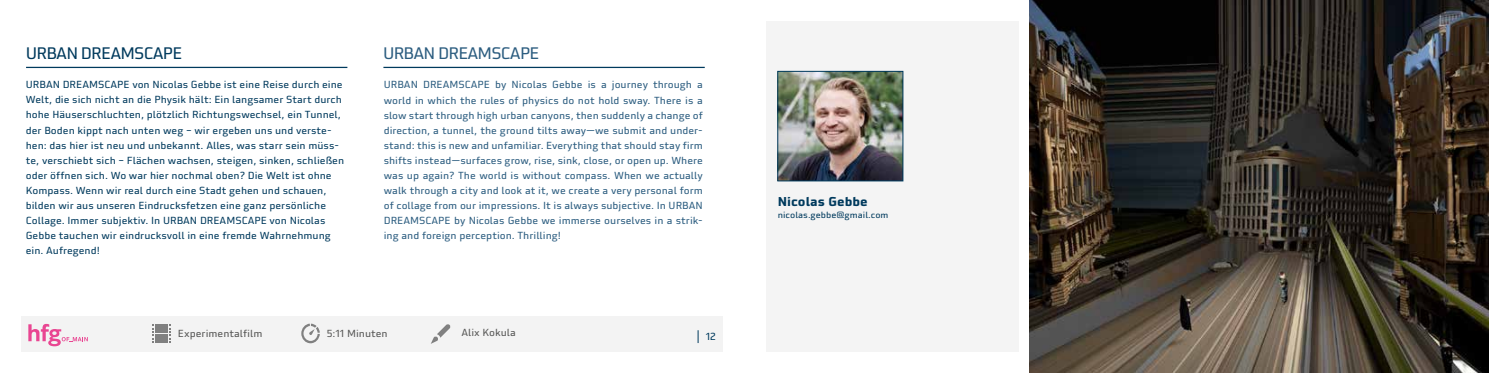
<style>
.page{position:relative;width:1489px;height:373px;background:#fff}
.page>*{position:absolute;margin:0;border:0;box-sizing:border-box;transform-origin:0 0}
.t1{font:16.25px "Utility Pro";letter-spacing:-.05em;color:#003a5d}
.t2{font:16.25px "Utility Pro";letter-spacing:-.05em;color:#2c5d80}
.t3{font:700 12.5px "Utility Pro";color:#003a5d}
.t4{font:10px/15px "Utility Pro";color:#003a5d}
.t5{font:10px/15px "Utility Pro";color:#2c5d80;text-align:justify}
.t6{font:10px "Utility Pro";color:#575756}
.t7{font:8.75px "Utility Pro";color:#003a5d}
</style>
<div class="page">
<div style="left:765px;top:21px;width:253px;height:330px;background:#f4f4f4"></div>
<div style="left:21px;top:316px;width:702px;height:35px;background:#f3f3f3"></div>
<hr style="left:26px;top:67px;width:321px;height:1px;background:#003a5d">
<hr style="left:383px;top:67px;width:321px;height:1px;background:#003a5d">
<svg style="left:697px;top:330px;width:1px;height:12px"></svg>
<svg style="left:28px;top:323px;width:60px;height:22px"></svg>
<img style="left:1029px;top:0;width:459px;height:372px">
<img style="left:779px;top:73px;width:122px;height:106px">
<div style="left:777px;top:71px;width:126px;height:110px;border:1px solid #003a5d"></div>
<svg style="left:301px;top:323px;width:19px;height:19px"></svg>
<svg style="left:431px;top:324px;width:19px;height:19px"></svg>
<div style="left:156px;top:324px;width:12px;height:8px;background:#808080"></div>
<div style="left:156px;top:334px;width:12px;height:8px;background:#808080"></div>
<svg style="left:152px;top:324px;width:2px;height:18px"></svg>
<svg style="left:169px;top:324px;width:2px;height:18px"></svg>
<h1 class="t1" style="left:26px;top:43px;width:158px">URBAN DREAMSCAPE</h1>
<h1 class="t2" style="left:383px;top:43px;width:158px">URBAN DREAMSCAPE</h1>
<p class="t4" style="left:26px;top:77px;width:320px">URBAN DREAMSCAPE von Nicolas Gebbe ist eine Reise durch eine Welt, die sich nicht an die Physik hält: Ein langsamer Start durch hohe Häuserschluchten, plötzlich Richtungswechsel, ein Tunnel, der Boden kippt nach unten weg – wir ergeben uns und verste&shy;hen: das hier ist neu und unbekannt. Alles, was starr sein müss&shy;te, verschiebt sich – Flächen wachsen, steigen, sinken, schließen oder öffnen sich. Wo war hier nochmal oben? Die Welt ist ohne Kompass. Wenn wir real durch eine Stadt gehen und schauen, bilden wir aus unseren Eindrucksfetzen eine ganz persönliche Collage. Immer subjektiv. In URBAN DREAMSCAPE von Nicolas Gebbe tauchen wir eindrucksvoll in eine fremde Wahrnehmung ein. Aufregend!</p>
<p class="t5" style="left:384px;top:77px;width:320px">URBAN DREAMSCAPE by Nicolas Gebbe is a journey through a world in which the rules of physics do not hold sway. There is a slow start through high urban canyons, then suddenly a change of direction, a tunnel, the ground tilts away—we submit and under&shy;stand: this is new and unfamiliar. Everything that should stay firm shifts instead—surfaces grow, rise, sink, close, or open up. Where was up again? The world is without compass. When we actually walk through a city and look at it, we create a very personal form of collage from our impressions. It is always subjective. In URBAN DREAMSCAPE by Nicolas Gebbe we immerse ourselves in a strik&shy;ing and foreign perception. Thrilling!</p>
<p class="t6" style="left:178px;top:327px;width:86px">Experimentalfilm</p>
<p class="t6" style="left:327px;top:326px;width:62px">5:11 Minuten</p>
<p class="t6" style="left:461px;top:326px;width:56px">Alix Kokula</p>
<p class="t4" style="left:705px;top:328px;width:12px">12</p>
<p class="t3" style="left:777px;top:193px;width:92px">Nicolas Gebbe</p>
<p class="t7" style="left:777px;top:209px;width:112px">nicolas.gebbe@gmail.com</p>
</div>
